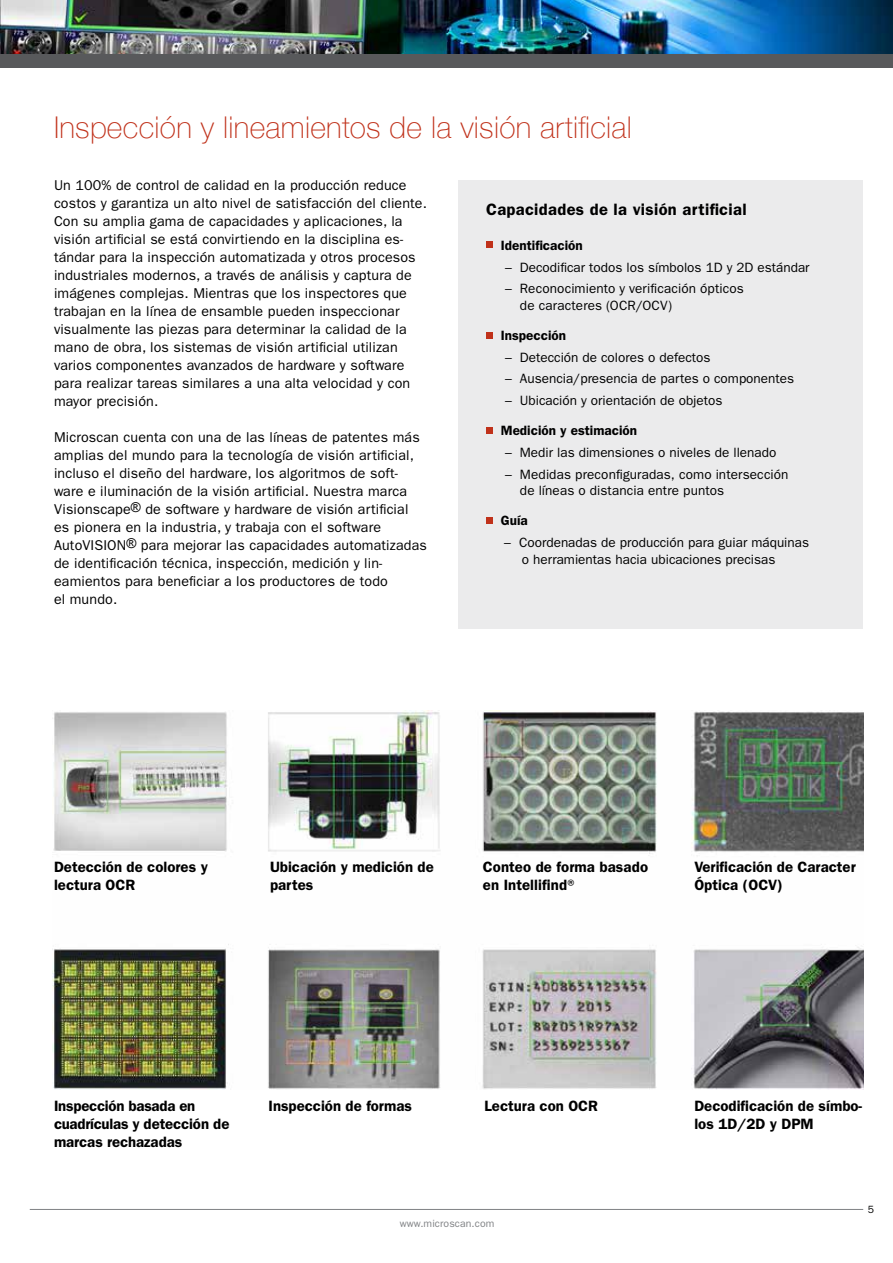
<style>
.page{position:relative;width:893px;height:1263px;background:#fff}
.page>*{position:absolute;margin:0;border:0;box-sizing:border-box;transform-origin:0 0}
.t1{font:100 30px "Helvetica Neue";letter-spacing:.01em;color:#c0311a}
.t2{font:600 16.5px "ITC Franklin Gothic Std";letter-spacing:.02em;color:#000}
.t3{font:600 15px/18px "ITC Franklin Gothic Std";color:#000}
.t4{font:14.25px/18px "ITC Franklin Gothic Std";letter-spacing:.01em;color:#000}
.t5{font:13.5px/16.5px "ITC Franklin Gothic Std";color:#000}
.t6{font:600 13.5px "ITC Franklin Gothic Std";color:#000}
.t7{font:10.5px "ITC Franklin Gothic Std";letter-spacing:.01em;color:#808285}
.t8{font:10.5px "ITC Franklin Gothic Std";color:#000}
.s1{font-family:"Arial";font-size:13.5px}
.s2{font-weight:400}
</style>
<div class="page">
<hr style="left:30px;top:1209px;width:833px;height:1px;background:#808285">
<img style="left:0;top:0;width:893px;height:54px">
<img style="left:53px;top:711px;width:810px;height:379px">
<div style="left:458px;top:181px;width:405px;height:448px;background:#ebebec"></div>
<div style="left:486px;top:242px;width:7px;height:6px;background:#c0311a"></div>
<div style="left:486px;top:332px;width:7px;height:6px;background:#c0311a"></div>
<div style="left:486px;top:427px;width:7px;height:7px;background:#c0311a"></div>
<div style="left:486px;top:517px;width:7px;height:7px;background:#c0311a"></div>
<div style="left:0;top:54px;width:893px;height:14px;background:#58595b"></div>
<h1 class="t1" style="left:54px;top:104px;width:579px">Inspección y lineamientos de la visión artificial</h1>
<p class="t4" style="left:54px;top:176px;width:375px">Un 100% de control de calidad en la producción reduce costos y garantiza un alto nivel de satisfacción del cliente.<br>Con su amplia gama de capacidades y aplicaciones, la visión artificial se está convirtiendo en la disciplina es&shy;tándar para la inspección automatizada y otros procesos industriales modernos, a través de análisis y captura de imágenes complejas. Mientras que los inspectores que trabajan en la línea de ensamble pueden inspeccionar visualmente las piezas para determinar la calidad de la mano de obra, los sistemas de visión artificial utilizan varios componentes avanzados de hardware y software para realizar tareas similares a una alta velocidad y con mayor precisión.</p>
<p class="t4" style="left:54px;top:428px;width:374px">Microscan cuenta con una de las líneas de patentes más amplias del mundo para la tecnología de visión artificial, incluso el diseño del hardware, los algoritmos de soft&shy;ware e iluminación de la visión artificial. Nuestra marca Visionscape<span class="s1">®</span> de software y hardware de visión artificial es pionera en la industria, y trabaja con el software AutoVISION<span class="s1">®</span> para mejorar las capacidades automatizadas de identificación técnica, inspección, medición y lin&shy;eamientos para beneficiar a los productores de todo<br>el mundo.</p>
<p class="t2" style="left:486px;top:199px;width:262px">Capacidades de la visión artificial</p>
<p class="t6" style="left:501px;top:237px;width:84px">Identificación</p>
<p class="t5" style="left:505px;top:259px;width:306px">– Decodificar todos los símbolos 1D y 2D estándar</p>
<p class="t5" style="left:520px;top:281px;width:226px;text-indent:-15px">– Reconocimiento y verificación ópticos de caracteres (OCR/OCV)</p>
<p class="t6" style="left:501px;top:327px;width:67px">Inspección</p>
<p class="t5" style="left:505px;top:349px;width:207px">– Detección de colores o defectos</p>
<p class="t5" style="left:505px;top:371px;width:291px">– Ausencia/presencia de partes o componentes</p>
<p class="t5" style="left:505px;top:392px;width:219px">– Ubicación y orientación de objetos</p>
<p class="t6" style="left:501px;top:423px;width:138px">Medición y estimación</p>
<p class="t5" style="left:505px;top:444px;width:273px">– Medir las dimensiones o niveles de llenado</p>
<p class="t5" style="left:520px;top:466px;width:270px;text-indent:-15px">– Medidas preconfiguradas, como intersección de líneas o distancia entre puntos</p>
<p class="t6" style="left:501px;top:513px;width:29px">Guía</p>
<p class="t5" style="left:522px;top:534px;width:289px;text-indent:-18px">– Coordenadas de producción para guiar máquinas o herramientas hacia ubicaciones precisas</p>
<p class="t3" style="left:54px;top:858px;width:155px">Detección de colores y lectura OCR</p>
<p class="t3" style="left:270px;top:858px;width:165px">Ubicación y medición de partes</p>
<p class="t3" style="left:483px;top:858px;width:167px">Conteo de forma basado en Intellifind<span class="s2">®</span></p>
<p class="t3" style="left:694px;top:858px;width:163px">Verificación de Caracter<br>Óptica (OCV)</p>
<p class="t3" style="left:54px;top:1097px;width:177px">Inspección basada en cuadrículas y detección de marcas rechazadas</p>
<p class="t3" style="left:268px;top:1097px;width:145px">Inspección de formas</p>
<p class="t3" style="left:484px;top:1097px;width:115px">Lectura con OCR</p>
<p class="t3" style="left:694px;top:1097px;width:169px">Decodificación de símbo&shy;los 1D/2D y DPM</p>
<p class="t8" style="left:868px;top:1203px;width:8px">5</p>
<p class="t7" style="left:400px;top:1218px;width:96px">www.microscan.com</p>
</div>
